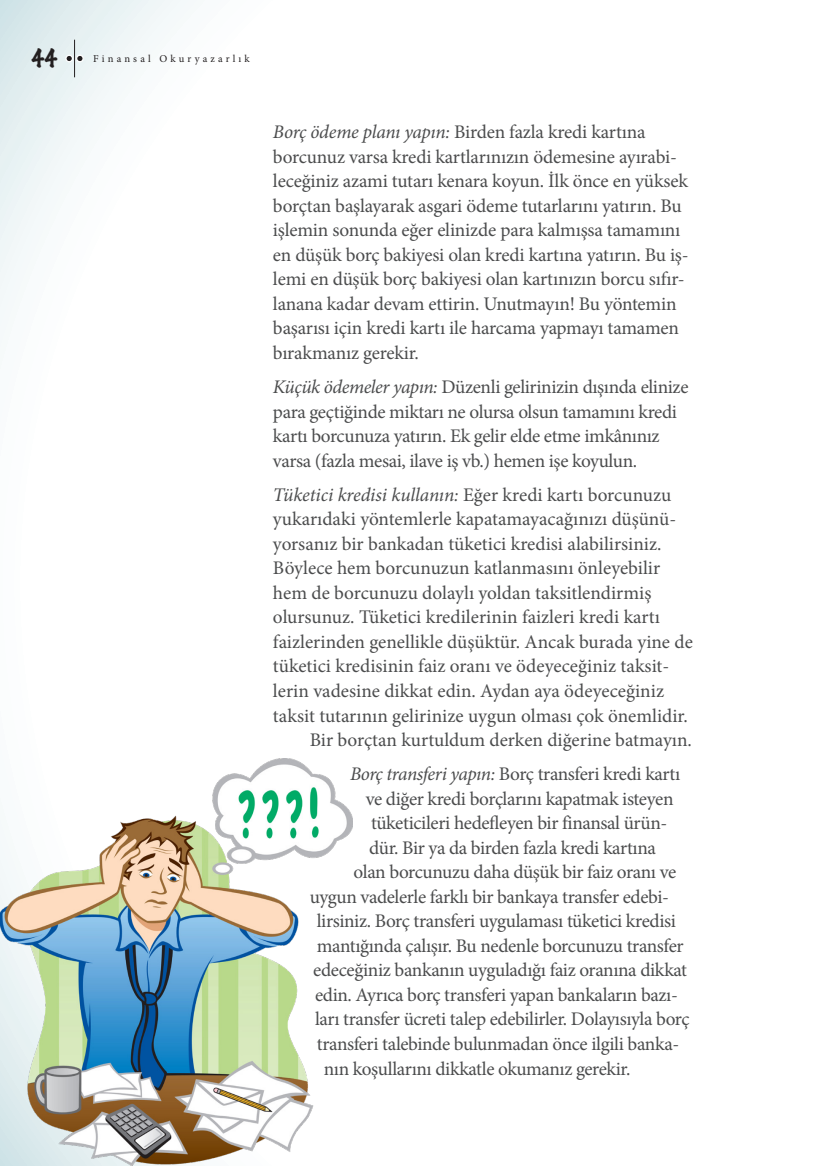
<style>
.page{position:relative;width:819px;height:1166px;background:#fff}
.page>*{position:absolute;margin:0;border:0;box-sizing:border-box;transform-origin:0 0}
.t1{font:100 22.75px "Marker Felt";color:#231f20}
.GOVDE_METİN{font:19.25px/24.5px "Minion Pro";letter-spacing:-.015em;color:#4b4c4d}
.GOVDE_METİN-2{font:italic 19.25px "Minion Pro";letter-spacing:-.01em;color:#4b4c4d}
.t2{font:10.5px "Minion Pro";letter-spacing:.3em;color:#231f20}
.s1{font-style:italic}
.s2{font-style:normal}
</style>
<div class="page">
<hr style="left:74px;top:40px;width:1px;height:37px;background:#231f20">
<div style="left:66px;top:55px;width:6px;height:7px;background:#231f20;border-radius:50%"></div>
<div style="left:65px;top:55px;width:8px;height:7px;border:1px solid #fff;border-radius:50%"></div>
<div style="left:77px;top:55px;width:6px;height:7px;background:#231f20;border-radius:50%"></div>
<div style="left:76px;top:55px;width:8px;height:7px;border:1px solid #fff;border-radius:50%"></div>
<img style="left:0;top:759px;width:352px;height:407px">
<p class="t1" style="left:32px;top:40px;width:27px">44</p>
<p class="t2" style="left:93px;top:51px;width:158px">Finansal Okuryazarlık</p>
<p class="GOVDE_METİN" style="left:273px;top:120px;width:417px"><span class="s1">Borç ödeme planı yapın:</span> Birden fazla kredi kartına borcunuz varsa kredi kartlarınızın ödemesine ayırabi&shy;leceğiniz azami tutarı kenara koyun. İlk önce en yüksek borçtan başlayarak asgari ödeme tutarlarını yatırın. Bu işlemin sonunda eğer elinizde para kalmışsa tamamını en düşük borç bakiyesi olan kredi kartına yatırın. Bu iş&shy;lemi en düşük borç bakiyesi olan kartınızın borcu sıfır&shy;lanana kadar devam ettirin. Unutmayın! Bu yöntemin başarısı için kredi kartı ile harcama yapmayı tamamen bırakmanız gerekir.</p>
<p class="GOVDE_METİN" style="left:273px;top:375px;width:417px"><span class="s1">Küçük ödemeler yapın:</span> Düzenli gelirinizin dışında elinize para geçtiğinde miktarı ne olursa olsun tamamını kredi kartı borcunuza yatırın. Ek gelir elde etme imkânınız varsa (fazla mesai, ilave iş vb.) hemen işe koyulun.</p>
<p class="GOVDE_METİN-2" style="left:273px;top:482px;width:400px">Tüketici kredisi kullanın: <span class="s2">Eğer kredi kartı borcunuzu</span></p>
<p class="GOVDE_METİN" style="left:273px;top:507px;width:404px">yukarıdaki yöntemlerle kapatamayacağınızı düşünü-</p>
<p class="GOVDE_METİN" style="left:273px;top:532px;width:390px">yorsanız bir bankadan tüketici kredisi alabilirsiniz.</p>
<p class="GOVDE_METİN" style="left:273px;top:556px;width:388px">Böylece hem borcunuzun katlanmasını önleyebilir</p>
<p class="GOVDE_METİN" style="left:273px;top:581px;width:380px">hem de borcunuzu dolaylı yoldan taksitlendirmiş</p>
<p class="GOVDE_METİN" style="left:273px;top:605px;width:388px">olursunuz. Tüketici kredilerinin faizleri kredi kartı</p>
<p class="GOVDE_METİN" style="left:273px;top:630px;width:421px">faizlerinden genellikle düşüktür. Ancak burada yine de</p>
<p class="GOVDE_METİN" style="left:273px;top:654px;width:398px">tüketici kredisinin faiz oranı ve ödeyeceğiniz taksit-</p>
<p class="GOVDE_METİN" style="left:273px;top:679px;width:392px">lerin vadesine dikkat edin. Aydan aya ödeyeceğiniz</p>
<p class="GOVDE_METİN" style="left:273px;top:703px;width:416px">taksit tutarının gelirinize uygun olması çok önemlidir.</p>
<p class="GOVDE_METİN" style="left:310px;top:728px;width:384px">Bir borçtan kurtuldum derken diğerine batmayın.</p>
<p class="GOVDE_METİN" style="left:350px;top:762px;width:331px"><span class="s1">Borç transferi yapın:</span> Borç transferi kredi kartı</p>
<p class="GOVDE_METİN" style="left:366px;top:786px;width:309px">ve diğer kredi borçlarını kapatmak isteyen</p>
<p class="GOVDE_METİN" style="left:371px;top:811px;width:298px">tüketicileri hedefleyen bir finansal ürün-</p>
<p class="GOVDE_METİN" style="left:369px;top:835px;width:288px">dür. Bir ya da birden fazla kredi kartına</p>
<p class="GOVDE_METİN" style="left:353px;top:860px;width:324px">olan borcunuzu daha düşük bir faiz oranı ve</p>
<p class="GOVDE_METİN" style="left:310px;top:884px;width:360px">uygun vadelerle farklı bir bankaya transfer edebi-</p>
<p class="GOVDE_METİN" style="left:317px;top:909px;width:360px">lirsiniz. Borç transferi uygulaması tüketici kredisi</p>
<p class="GOVDE_METİN" style="left:317px;top:933px;width:368px">mantığında çalışır. Bu nedenle borcunuzu transfer</p>
<p class="GOVDE_METİN" style="left:313px;top:958px;width:375px">edeceğiniz bankanın uyguladığı faiz oranına dikkat</p>
<p class="GOVDE_METİN" style="left:315px;top:982px;width:364px">edin. Ayrıca borç transferi yapan bankaların bazı-</p>
<p class="GOVDE_METİN" style="left:315px;top:1007px;width:376px">ları transfer ücreti talep edebilirler. Dolayısıyla borç</p>
<p class="GOVDE_METİN" style="left:317px;top:1031px;width:364px">transferi talebinde bulunmadan önce ilgili banka-</p>
<p class="GOVDE_METİN" style="left:324px;top:1056px;width:308px">nın koşullarını dikkatle okumanız gerekir.</p>
</div>
